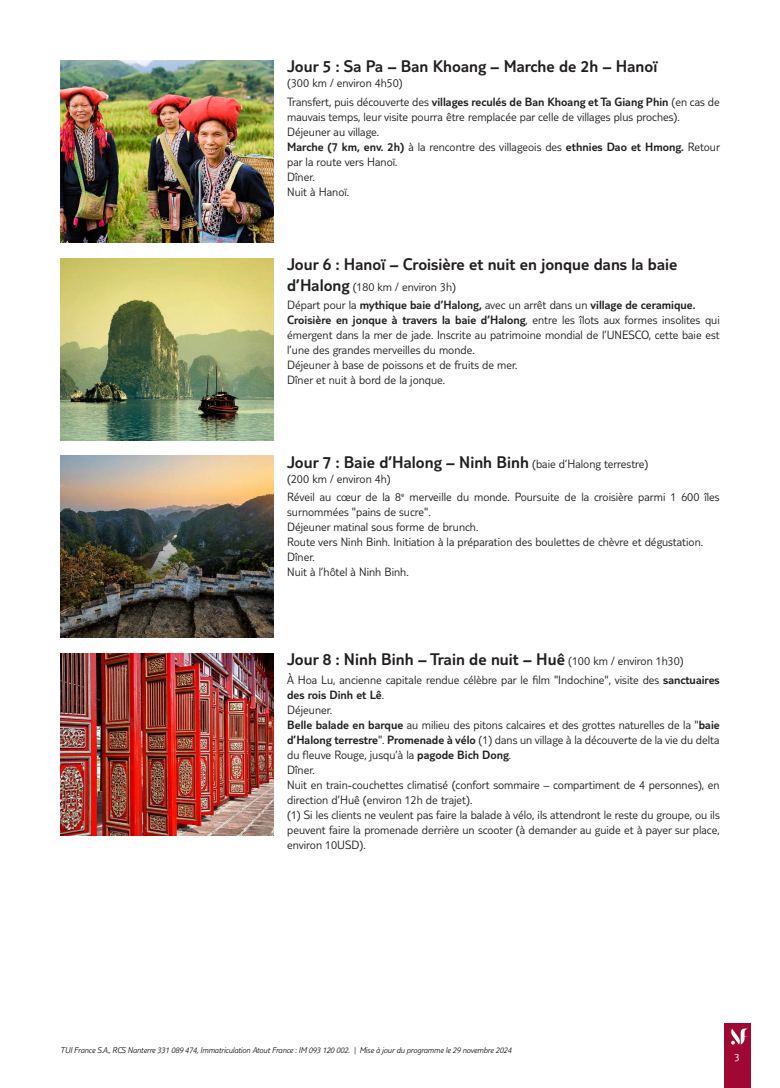
<style>
.page{position:relative;width:780px;height:1088px;background:#fff}
.page>*{position:absolute;margin:0;border:0;box-sizing:border-box;transform-origin:0 0}
.t1{font:300 17.5px "TUI Type";color:#231f20}
.t2{font:300 12.5px/15px "TUI Type";color:#231f20}
.t3{font:300 11.25px "TUI Type";color:#fff}
.t4{font:italic 300 8.75px "TUI Type";letter-spacing:-.02em;color:#231f20}
.s1{font-style:inherit}
.s2{font-size:17.5px}
.s3{font-size:12.5px}
</style>
<div class="page">
<div style="left:724px;top:1023px;width:26px;height:65px;background:#9e0832"></div>
<svg style="left:731px;top:1028px;width:17px;height:16px"></svg>
<img style="left:60px;top:60px;width:213px;height:182px">
<img style="left:60px;top:258px;width:213px;height:182px">
<img style="left:60px;top:456px;width:213px;height:182px">
<img style="left:60px;top:654px;width:213px;height:182px">
<h1 class="t1" style="left:287px;top:56px;width:371px">Jour 5 : Sa Pa – Ban Khoang – Marche de 2h – Hanoï</h1>
<p class="t2" style="left:287px;top:73px;width:434px;line-height:18.5px">(300 km / environ 4h50)<br>Transfert, puis découverte des <span class="s1">villages reculés de Ban Khoang et Ta Giang Phin</span> (en cas de</p>
<p class="t2" style="left:287px;top:109px;width:434px">mauvais temps, leur visite pourra être remplacée par celle de villages plus proches).<br>Déjeuner au village.<br><span class="s1">Marche (7 km, env. 2h)</span> à la rencontre des villageois des <span class="s1">ethnies Dao et Hmong.</span> Retour par la route vers Hanoï.<br>Dîner.<br>Nuit à Hanoï.</p>
<h1 class="t1" style="left:287px;top:254px;width:392px">Jour 6 : Hanoï – Croisière et nuit en jonque dans la baie</h1>
<p class="t2" style="left:287px;top:277px;width:410px;line-height:18.5px"><span class="s2">d’Halong</span> (180 km / environ 3h)<br>Départ pour la <span class="s1">mythique baie d’Halong,</span> avec un arrêt dans un <span class="s1">village de ceramique.</span></p>
<p class="t2" style="left:287px;top:312px;width:434px"><span class="s1">Croisière en jonque à travers la baie d’Halong</span>, entre les îlots aux formes insolites qui émergent dans la mer de jade. Inscrite au patrimoine mondial de l’UNESCO, cette baie est l’une des grandes merveilles du monde.<br>Déjeuner à base de poissons et de fruits de mer.<br>Dîner et nuit à bord de la jonque.</p>
<h1 class="t1" style="left:287px;top:452px;width:363px">Jour 7 : Baie d’Halong – Ninh Binh <span class="s3">(baie d’Halong terrestre)</span></h1>
<p class="t2" style="left:287px;top:469px;width:434px;line-height:18.5px">(200 km / environ 4h)<br>Réveil au cœur de la 8<sup>e</sup> merveille du monde. Poursuite de la croisière parmi 1 600 îles</p>
<p class="t2" style="left:287px;top:504px;width:417px">surnommées "pains de sucre".<br>Déjeuner matinal sous forme de brunch.<br>Route vers Ninh Binh. Initiation à la préparation des boulettes de chèvre et dégustation.<br>Dîner.<br>Nuit à l’hôtel à Ninh Binh.</p>
<h1 class="t1" style="left:287px;top:649px;width:398px">Jour 8 : Ninh Binh – Train de nuit – Huê <span class="s3">(100 km / environ 1h30)</span></h1>
<p class="t2" style="left:287px;top:672px;width:434px">À Hoa Lu, ancienne capitale rendue célèbre par le film "Indochine", visite des <span class="s1">sanctuaires des rois Dinh et Lê</span>.<br>Déjeuner.<br><span class="s1">Belle balade en barque</span> au milieu des pitons calcaires et des grottes naturelles de la "<span class="s1">baie d’Halong terrestre</span>". <span class="s1">Promenade à vélo</span> (1) dans un village à la découverte de la vie du delta du fleuve Rouge, jusqu’à la <span class="s1">pagode Bich Dong</span>.<br>Dîner.<br>Nuit en train-couchettes climatisé (confort sommaire – compartiment de 4 personnes), en direction d’Huê (environ 12h de trajet).<br>(1) Si les clients ne veulent pas faire la balade à vélo, ils attendront le reste du groupe, ou ils peuvent faire la promenade derrière un scooter (à demander au guide et à payer sur place, environ 10USD).</p>
<p class="t4" style="left:60px;top:1045px;width:452px">TUI France S.A., RCS Nanterre 331 089 474, Immatriculation Atout France : IM 093 120 002. | Mise à jour du programme le 29 novembre 2024</p>
<p class="t3" style="left:734px;top:1050px;width:7px">3</p>
</div>
